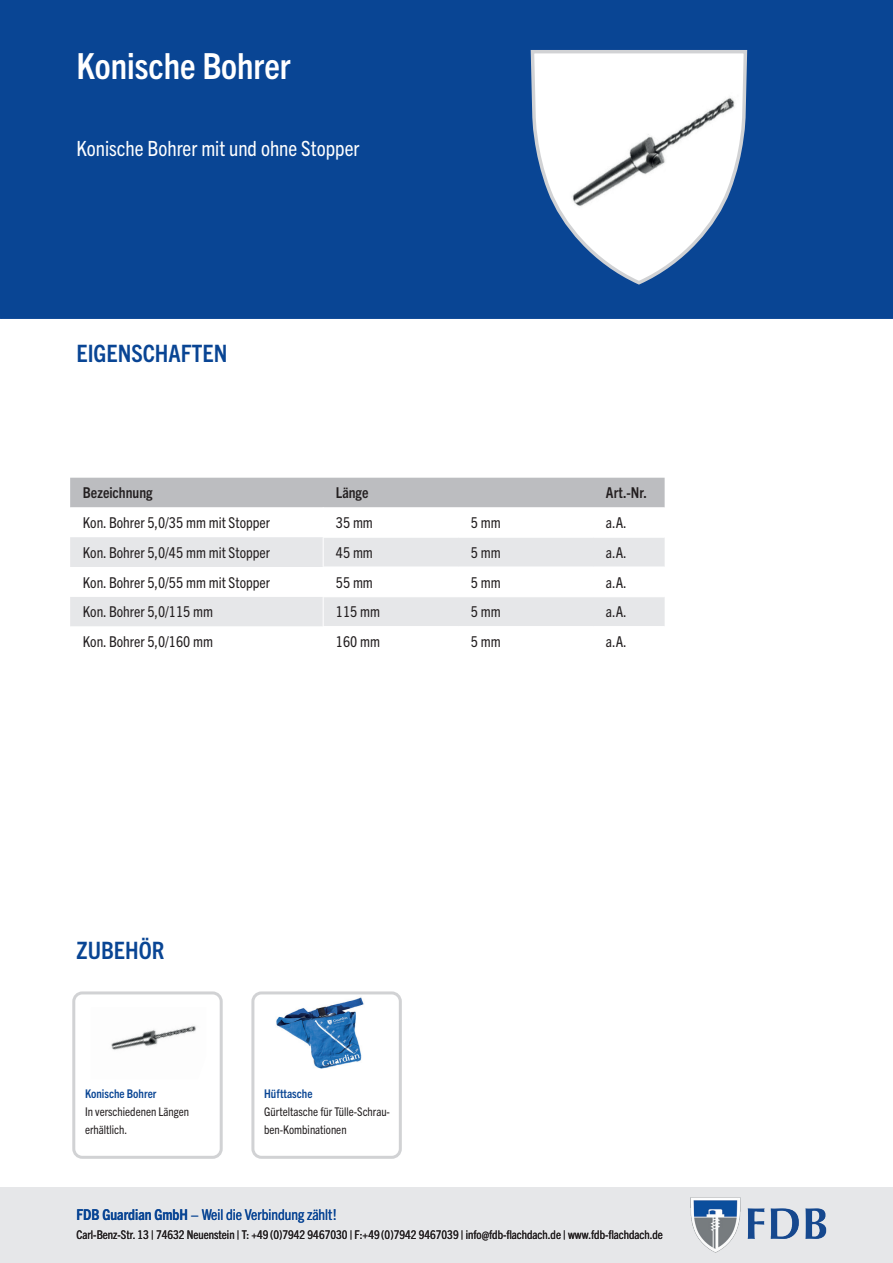
<style>
.page{position:relative;width:893px;height:1263px;background:#fff}
.page>*{position:absolute;margin:0;border:0;box-sizing:border-box;transform-origin:0 0}
.t1{font:700 condensed 36px "Trade Gothic Next LT Pro";color:#fff}
.t2{font:700 condensed 24px "Trade Gothic Next LT Pro";color:#094594}
.t3{font:condensed 21px "Trade Gothic Next LT Pro";color:#fff}
.t4{font:condensed 15px "Trade Gothic Next LT Pro";color:#231f20}
.t5{font:condensed 15px "Trade Gothic Next LT Pro";color:#094594}
.t6{font:700 condensed 15px "Trade Gothic Next LT Pro";color:#231f20}
.t7{font:condensed 12px/18px "Trade Gothic Next LT Pro";color:#231f20}
.t8{font:700 condensed 12px "Trade Gothic Next LT Pro";color:#094594}
.s1{font-weight:700}
</style>
<div class="page">
<div style="left:0;top:1187px;width:893px;height:76px;background:#e6e7e9"></div>
<div style="left:0;top:0;width:893px;height:319px;background:#094594;border:2px solid #094594"></div>
<img style="left:690px;top:1197px;width:137px;height:56px">
<svg style="left:529px;top:50px;width:220px;height:269px"></svg>
<svg style="left:70px;top:478px;width:595px;height:148px"></svg>
<img style="left:276px;top:997px;width:88px;height:72px">
<div style="left:72px;top:991px;width:151px;height:168px;border:3px solid #d1d2d4;border-radius:9px"></div>
<div style="left:251px;top:991px;width:151px;height:168px;border:3px solid #d1d2d4;border-radius:9px"></div>
<img style="left:111px;top:1025px;width:85px;height:25px">
<h1 class="t1" style="left:77px;top:41px;width:216px">Konische Bohrer</h1>
<h3 class="t3" style="left:77px;top:134px;width:284px">Konische Bohrer mit und ohne Stopper</h3>
<h2 class="t2" style="left:77px;top:337px;width:152px">EIGENSCHAFTEN</h2>
<p class="t6" style="left:83px;top:483px;width:71px">Bezeichnung</p>
<p class="t6" style="left:336px;top:483px;width:34px">Länge</p>
<p class="t6" style="left:606px;top:483px;width:43px">Art.-Nr.</p>
<p class="t4" style="left:83px;top:512px;width:189px">Kon. Bohrer 5,0/35 mm mit Stopper</p>
<p class="t4" style="left:336px;top:512px;width:38px">35 mm</p>
<p class="t4" style="left:471px;top:512px;width:31px">5 mm</p>
<p class="t4" style="left:606px;top:512px;width:22px">a.A.</p>
<p class="t4" style="left:83px;top:542px;width:189px">Kon. Bohrer 5,0/45 mm mit Stopper</p>
<p class="t4" style="left:336px;top:542px;width:38px">45 mm</p>
<p class="t4" style="left:471px;top:542px;width:31px">5 mm</p>
<p class="t4" style="left:606px;top:542px;width:22px">a.A.</p>
<p class="t4" style="left:83px;top:572px;width:189px">Kon. Bohrer 5,0/55 mm mit Stopper</p>
<p class="t4" style="left:336px;top:572px;width:38px">55 mm</p>
<p class="t4" style="left:471px;top:572px;width:31px">5 mm</p>
<p class="t4" style="left:606px;top:572px;width:22px">a.A.</p>
<p class="t4" style="left:83px;top:602px;width:132px">Kon. Bohrer 5,0/115 mm</p>
<p class="t4" style="left:336px;top:602px;width:46px">115 mm</p>
<p class="t4" style="left:471px;top:602px;width:31px">5 mm</p>
<p class="t4" style="left:606px;top:602px;width:22px">a.A.</p>
<p class="t4" style="left:83px;top:631px;width:132px">Kon. Bohrer 5,0/160 mm</p>
<p class="t4" style="left:336px;top:631px;width:46px">160 mm</p>
<p class="t4" style="left:471px;top:631px;width:31px">5 mm</p>
<p class="t4" style="left:606px;top:631px;width:22px">a.A.</p>
<h2 class="t2" style="left:77px;top:933px;width:89px">ZUBEHÖR</h2>
<p class="t8" style="left:85px;top:1085px;width:73px">Konische Bohrer</p>
<p class="t7" style="left:85px;top:1102px;width:106px">In verschiedenen Längen erhältlich.</p>
<p class="t8" style="left:264px;top:1085px;width:50px">Hüfttasche</p>
<p class="t7" style="left:264px;top:1102px;width:127px">Gürteltasche für Tülle-Schrau&shy;ben-Kombinationen</p>
<p class="t5" style="left:77px;top:1205px;width:262px"><span class="s1">FDB Guardian GmbH</span> – Weil die Verbindung zählt!</p>
<p class="t7" style="left:77px;top:1225px;width:588px">Carl-Benz-Str. 13 | 74632 Neuenstein | T: +49 (0)7942 9467030 | F:+49 (0)7942 9467039 | info@fdb-flachdach.de | www.fdb-flachdach.de</p>
</div>
